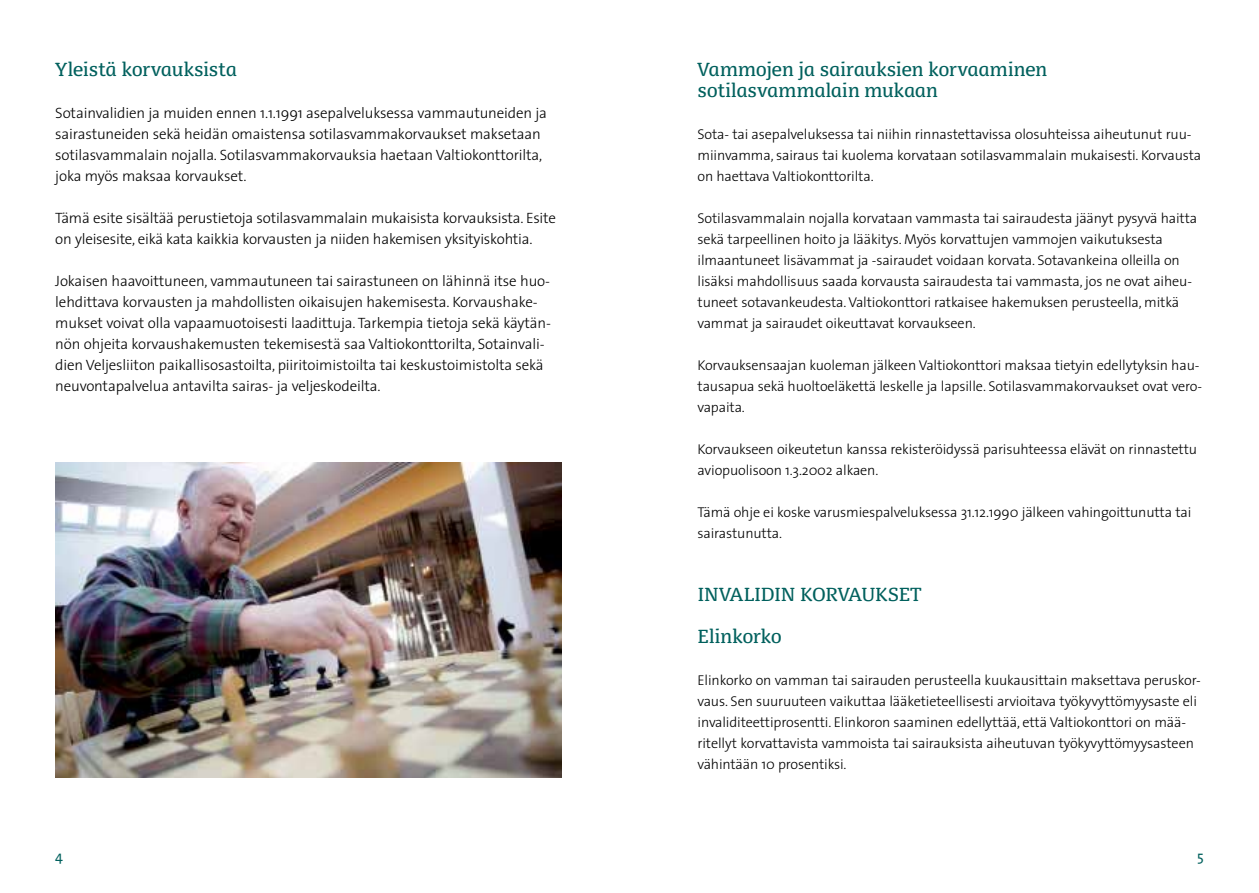
<style>
.page{position:relative;width:1259px;height:893px;background:#fff}
.page>*{position:absolute;margin:0;border:0;box-sizing:border-box;transform-origin:0 0}
.t1{font:18px/21px "Dancer Serif";letter-spacing:-.01em;color:#00605d}
.t2{font:300 15px/21px "The Sans";letter-spacing:-.01em;color:#000}
.t3{font:300 14.25px/21px "The Sans";letter-spacing:-.01em;color:#000}
.t4{font:14.25px "The Sans";color:#00605d}
</style>
<div class="page">
<img style="left:55px;top:462px;width:506px;height:315px">
<p class="t1" style="left:55px;top:59px;width:183px">Yleistä korvauksista</p>
<p class="t2" style="left:55px;top:102px;width:493px">Sotainvalidien ja muiden ennen 1.1.1991 asepalveluksessa vammautuneiden ja sairastuneiden sekä heidän omaistensa sotilasvammakorvaukset maksetaan sotilasvammalain nojalla. Sotilasvammakorvauksia haetaan Valtiokonttorilta, joka myös maksaa korvaukset.</p>
<p class="t2" style="left:55px;top:207px;width:502px">Tämä esite sisältää perustietoja sotilasvammalain mukaisista korvauksista. Esite on yleisesite, eikä kata kaikkia korvausten ja niiden hakemisen yksityiskohtia.</p>
<p class="t2" style="left:55px;top:270px;width:497px">Jokaisen haavoittuneen, vammautuneen tai sairastuneen on lähinnä itse huo&shy;lehdittava korvausten ja mahdollisten oikaisujen hakemisesta. Korvaushake&shy;mukset voivat olla vapaamuotoisesti laadittuja. Tarkempia tietoja sekä käytän&shy;nön ohjeita korvaushakemusten tekemisestä saa Valtiokonttorilta, Sotainvali&shy;dien Veljesliiton paikallisosastoilta, piiritoimistoilta tai keskustoimistolta sekä neuvontapalvelua antavilta sairas- ja veljeskodeilta.</p>
<p class="t1" style="left:697px;top:59px;width:351px">Vammojen ja sairauksien korvaaminen sotilasvammalain mukaan</p>
<p class="t3" style="left:697px;top:123px;width:505px">Sota- tai asepalveluksessa tai niihin rinnastettavissa olosuhteissa aiheutunut ruu&shy;miinvamma, sairaus tai kuolema korvataan sotilasvammalain mukaisesti. Korvausta on haettava Valtiokonttorilta.</p>
<p class="t3" style="left:697px;top:207px;width:501px">Sotilasvammalain nojalla korvataan vammasta tai sairaudesta jäänyt pysyvä haitta sekä tarpeellinen hoito ja lääkitys. Myös korvattujen vammojen vaikutuksesta ilmaantuneet lisävammat ja -sairaudet voidaan korvata. Sotavankeina olleilla on lisäksi mahdollisuus saada korvausta sairaudesta tai vammasta, jos ne ovat aiheu&shy;tuneet sotavankeudesta. Valtiokonttori ratkaisee hakemuksen perusteella, mitkä vammat ja sairaudet oikeuttavat korvaukseen.</p>
<p class="t3" style="left:697px;top:355px;width:506px">Korvauksensaajan kuoleman jälkeen Valtiokonttori maksaa tietyin edellytyksin hau&shy;tausapua sekä huoltoeläkettä leskelle ja lapsille. Sotilasvammakorvaukset ovat vero&shy;vapaita.</p>
<p class="t3" style="left:697px;top:439px;width:501px">Korvaukseen oikeutetun kanssa rekisteröidyssä parisuhteessa elävät on rinnastettu aviopuolisoon 1.3.2002 alkaen.</p>
<p class="t3" style="left:697px;top:502px;width:495px">Tämä ohje ei koske varusmiespalveluksessa 31.12.1990 jälkeen vahingoittunutta tai sairastunutta.</p>
<p class="t1" style="left:697px;top:584px;width:226px">Invalidin korvaukset</p>
<p class="t1" style="left:697px;top:626px;width:86px">Elinkorko</p>
<p class="t3" style="left:697px;top:669px;width:505px">Elinkorko on vamman tai sairauden perusteella kuukausittain maksettava peruskor&shy;vaus. Sen suuruuteen vaikuttaa lääketieteellisesti arvioitava työkyvyttömyysaste eli invaliditeettiprosentti. Elinkoron saaminen edellyttää, että Valtiokonttori on mää&shy;ritellyt korvattavista vammoista tai sairauksista aiheutuvan työkyvyttömyysasteen vähintään 10 prosentiksi.</p>
<p class="t4" style="left:55px;top:844px;width:9px">4</p>
<p class="t4" style="left:1197px;top:844px;width:8px">5</p>
</div>
